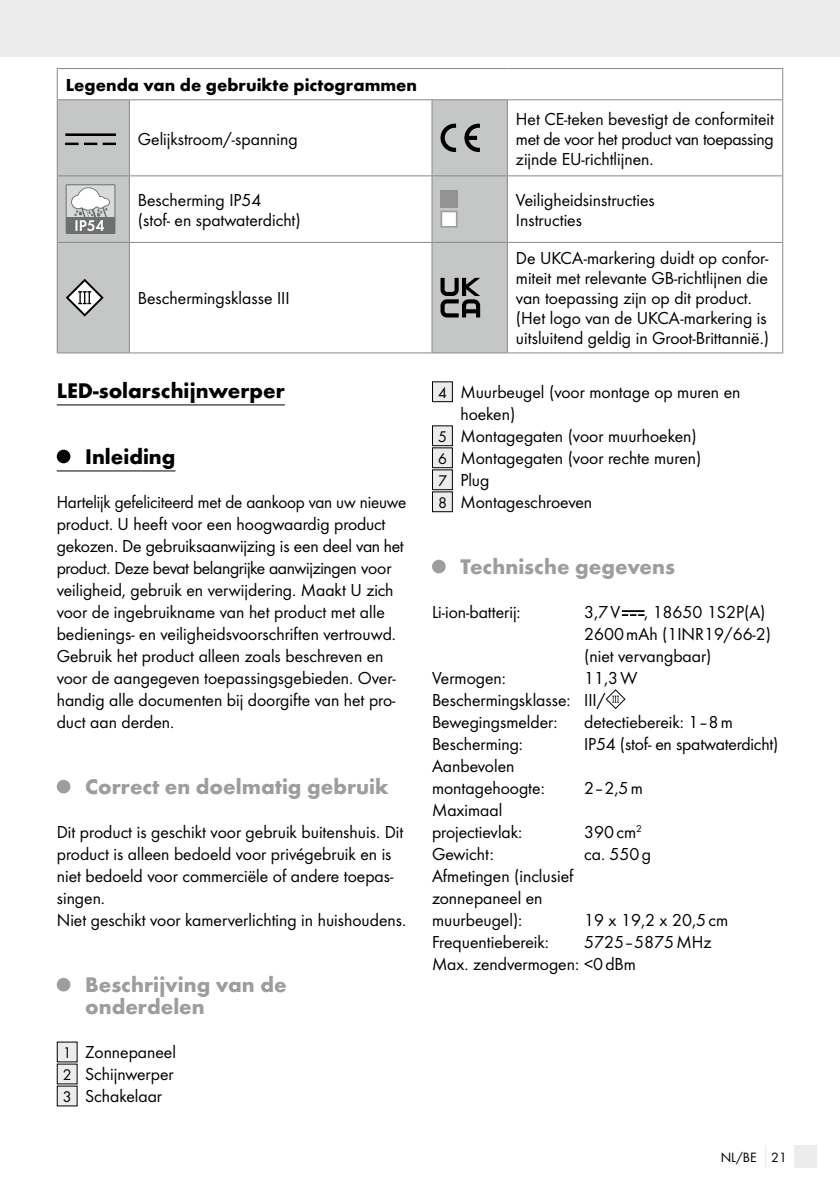
<style>
.page{position:relative;width:840px;height:1191px;background:#fff}
.page>*{position:absolute;margin:0;border:0;box-sizing:border-box;transform-origin:0 0}
.t1{font:700 22px/22px "Futura";color:#9c9d9d}
.t2{font:700 22px "Futura";color:#000}
.t3{font:18px/22px "Futura Boo";color:#000}
.t4{font:700 18px "Futura";color:#000}
.t5{font:14px "Futura Boo";color:#000}
.s1{font-size:16px}
</style>
<div class="page">
<div style="left:0;top:0;width:839px;height:57px;background:#ececec"></div>
<div style="left:794px;top:1145px;width:22px;height:23px;background:#ececec"></div>
<svg style="left:58px;top:100px;width:448px;height:252px"></svg>
<hr style="left:506px;top:176px;width:1px;height:66px;background:#878888">
<hr style="left:57px;top:68px;width:72px;height:1px;background:#878888">
<hr style="left:57px;top:69px;width:1px;height:30px;background:#878888">
<hr style="left:129px;top:68px;width:303px;height:1px;background:#878888">
<hr style="left:432px;top:68px;width:75px;height:1px;background:#878888">
<hr style="left:507px;top:68px;width:275px;height:1px;background:#878888">
<hr style="left:57px;top:100px;width:1px;height:75px;background:#878888">
<hr style="left:781px;top:100px;width:1px;height:75px;background:#878888">
<hr style="left:57px;top:176px;width:1px;height:66px;background:#878888">
<hr style="left:431px;top:176px;width:1px;height:66px;background:#878888">
<hr style="left:781px;top:176px;width:1px;height:66px;background:#878888">
<hr style="left:781px;top:69px;width:1px;height:30px;background:#878888">
<hr style="left:431px;top:100px;width:1px;height:75px;background:#878888">
<hr style="left:506px;top:100px;width:1px;height:75px;background:#878888">
<hr style="left:57px;top:175px;width:72px;height:1px;background:#878888">
<hr style="left:129px;top:175px;width:303px;height:1px;background:#878888">
<hr style="left:129px;top:176px;width:1px;height:66px;background:#878888">
<hr style="left:507px;top:175px;width:275px;height:1px;background:#878888">
<hr style="left:432px;top:99px;width:75px;height:1px;background:#878888">
<hr style="left:57px;top:352px;width:72px;height:1px;background:#878888">
<hr style="left:129px;top:352px;width:303px;height:1px;background:#878888">
<hr style="left:432px;top:242px;width:75px;height:1px;background:#878888">
<hr style="left:431px;top:243px;width:1px;height:109px;background:#878888">
<hr style="left:507px;top:242px;width:275px;height:1px;background:#878888">
<hr style="left:506px;top:243px;width:1px;height:109px;background:#878888">
<hr style="left:781px;top:243px;width:1px;height:109px;background:#878888">
<hr style="left:432px;top:352px;width:75px;height:1px;background:#878888">
<hr style="left:507px;top:352px;width:275px;height:1px;background:#878888">
<hr style="left:57px;top:242px;width:72px;height:1px;background:#878888">
<hr style="left:57px;top:243px;width:1px;height:109px;background:#878888">
<hr style="left:129px;top:242px;width:303px;height:1px;background:#878888">
<hr style="left:129px;top:243px;width:1px;height:109px;background:#878888">
<hr style="left:57px;top:99px;width:72px;height:1px;background:#878888">
<hr style="left:432px;top:175px;width:75px;height:1px;background:#878888">
<hr style="left:129px;top:100px;width:1px;height:75px;background:#878888">
<hr style="left:129px;top:99px;width:303px;height:1px;background:#878888">
<hr style="left:507px;top:99px;width:275px;height:1px;background:#878888">
<svg style="left:84px;top:143px;width:13px;height:2px"></svg>
<svg style="left:66px;top:143px;width:12px;height:2px"></svg>
<svg style="left:103px;top:143px;width:12px;height:2px"></svg>
<div style="left:66px;top:134px;width:49px;height:1px;border:1px solid #000"></div>
<svg style="left:440px;top:124px;width:16px;height:28px"></svg>
<svg style="left:464px;top:124px;width:15px;height:28px"></svg>
<div style="left:66px;top:185px;width:49px;height:48px;background:#d8d9d9"></div>
<div style="left:66px;top:184px;width:49px;height:50px;border:1px solid #6e7070"></div>
<div style="left:66px;top:217px;width:48px;height:16px;background:#6e7070"></div>
<svg style="left:71px;top:187px;width:39px;height:44px"></svg>
<div style="left:440px;top:191px;width:17px;height:17px;background:#929392"></div>
<svg style="left:440px;top:211px;width:17px;height:17px"></svg>
<svg style="left:66px;top:279px;width:38px;height:37px"></svg>
<svg style="left:440px;top:278px;width:40px;height:39px;background:#6a6a6a"></svg>
<hr style="left:57px;top:404px;width:228px;height:1px;background:#000">
<hr style="left:57px;top:470px;width:118px;height:1px;background:#000">
<div style="left:57px;top:450px;width:13px;height:13px;background:#000;border-radius:50%"></div>
<div style="left:57px;top:780px;width:13px;height:13px;background:#9c9d9d;border-radius:50%"></div>
<div style="left:57px;top:978px;width:13px;height:13px;background:#9c9d9d;border-radius:50%"></div>
<div style="left:57px;top:1042px;width:20px;height:20px;background:#ececec"></div>
<div style="left:57px;top:1064px;width:20px;height:20px;background:#ececec"></div>
<div style="left:57px;top:1086px;width:20px;height:20px;background:#ececec"></div>
<div style="left:432px;top:382px;width:20px;height:20px;background:#ececec"></div>
<div style="left:432px;top:381px;width:20px;height:21px;border:1px solid #000"></div>
<div style="left:432px;top:426px;width:20px;height:20px;background:#ececec"></div>
<div style="left:432px;top:425px;width:20px;height:21px;border:1px solid #000"></div>
<div style="left:432px;top:448px;width:20px;height:20px;background:#ececec"></div>
<div style="left:432px;top:447px;width:20px;height:21px;border:1px solid #000"></div>
<div style="left:432px;top:470px;width:20px;height:20px;background:#ececec"></div>
<div style="left:432px;top:469px;width:20px;height:21px;border:1px solid #000"></div>
<div style="left:432px;top:492px;width:20px;height:20px;background:#ececec"></div>
<div style="left:432px;top:491px;width:20px;height:21px;border:1px solid #000"></div>
<div style="left:432px;top:560px;width:13px;height:13px;background:#9c9d9d;border-radius:50%"></div>
<svg style="left:622px;top:611px;width:21px;height:5px"></svg>
<svg style="left:605px;top:689px;width:20px;height:20px"></svg>
<p class="t4" style="left:66px;top:74px;width:352px">Legenda van de gebruikte pictogrammen</p>
<p class="t3" style="left:138px;top:127px;width:161px">Gelijkstroom/-spanning</p>
<p class="t3" style="left:515px;top:108px;width:259px;line-height:20px;text-align:justify">Het CE-teken bevestigt de conformiteit met de voor het product van toepassing zijnde EU-richtlijnen.</p>
<p class="t3" style="left:138px;top:190px;width:164px;line-height:20px">Bescherming IP54<br>(stof- en spatwaterdicht)</p>
<p class="t3" style="left:515px;top:190px;width:140px;line-height:20px">Veiligheidsinstructies<br>Instructies</p>
<p class="t3" style="left:138px;top:287px;width:153px">Beschermingsklasse III</p>
<p class="t2" style="left:57px;top:377px;width:229px">LED-solarschijnwerper</p>
<p class="t2" style="left:85px;top:443px;width:92px">Inleiding</p>
<p class="t3" style="left:57px;top:491px;width:351px">Hartelijk gefeliciteerd met de aankoop van uw nieuwe product. U heeft voor een hoogwaardig product gekozen. De gebruiksaanwijzing is een deel van het product. Deze bevat belangrijke aanwijzingen voor veiligheid, gebruik en verwijdering. Maakt U zich voor de ingebruikname van het product met alle bedienings- en veiligheidsvoorschriften vertrouwd.<br>Gebruik het product alleen zoals beschreven en voor de aangegeven toepassingsgebieden. Over&shy;handig alle documenten bij doorgifte van het pro&shy;duct aan derden.</p>
<p class="t1" style="left:85px;top:775px;width:305px">Correct en doelmatig gebruik</p>
<p class="t3" style="left:57px;top:821px;width:351px">Dit product is geschikt voor gebruik buitenshuis. Dit product is alleen bedoeld voor privégebruik en is niet bedoeld voor commerciële of andere toepas&shy;singen.<br>Niet geschikt voor kamerverlichting in huishoudens.</p>
<p class="t1" style="left:85px;top:973px;width:203px">Beschrijving van de onderdelen</p>
<p class="t3" style="left:63px;top:1041px;width:115px"><span class="s1">1</span> Zonnepaneel<br><span class="s1">2</span> Schijnwerper<br><span class="s1">3</span> Schakelaar</p>
<p class="t3" style="left:515px;top:248px;width:254px;line-height:20px">De UKCA-markering duidt op confor&shy;miteit met relevante GB-richtlijnen die van toepassing zijn op dit product. (Het logo van de UKCA-markering is uitsluitend geldig in Groot-Brittannië.)</p>
<p class="t3" style="left:438px;top:381px;width:304px"><span class="s1">4</span> Muurbeugel (voor montage op muren en</p>
<p class="t3" style="left:460px;top:403px;width:56px">hoeken)</p>
<p class="t3" style="left:438px;top:425px;width:260px"><span class="s1">5</span> Montagegaten (voor muurhoeken)</p>
<p class="t3" style="left:438px;top:447px;width:265px"><span class="s1">6</span> Montagegaten (voor rechte muren)</p>
<p class="t3" style="left:438px;top:469px;width:53px"><span class="s1">7</span> Plug</p>
<p class="t3" style="left:438px;top:491px;width:156px"><span class="s1">8</span> Montageschroeven</p>
<p class="t1" style="left:460px;top:555px;width:216px">Technische gegevens</p>
<p class="t3" style="left:432px;top:601px;width:90px">Li-ion-batterij:</p>
<p class="t3" style="left:584px;top:601px;width:37px">3,7V</p>
<p class="t3" style="left:584px;top:601px;width:188px;text-indent:60px">, 18650 1S2P(A)<br>2600mAh (1INR19/66-2) (niet vervangbaar)</p>
<p class="t3" style="left:432px;top:667px;width:207px;text-indent:152px">11,3W<br>Beschermingsklasse: III/<br>Bewegingsmelder:</p>
<p class="t3" style="left:432px;top:667px;width:75px">Vermogen:</p>
<p class="t3" style="left:584px;top:711px;width:150px">detectiebereik: 1‒8m</p>
<p class="t3" style="left:432px;top:733px;width:92px">Bescherming:</p>
<p class="t3" style="left:584px;top:733px;width:196px">IP54 (stof- en spatwaterdicht)</p>
<p class="t3" style="left:432px;top:755px;width:114px">Aanbevolen montagehoogte:</p>
<p class="t3" style="left:584px;top:777px;width:60px">2–2,5m</p>
<p class="t3" style="left:432px;top:799px;width:92px">Maximaal projectievlak:</p>
<p class="t3" style="left:584px;top:821px;width:59px">390cm<sup>2</sup></p>
<p class="t3" style="left:432px;top:843px;width:63px">Gewicht:</p>
<p class="t3" style="left:584px;top:843px;width:68px">ca. 550g</p>
<p class="t3" style="left:432px;top:865px;width:143px">Afmetingen (inclusief zonnepaneel en muurbeugel):</p>
<p class="t3" style="left:584px;top:909px;width:145px">19 x 19,2 x 20,5cm</p>
<p class="t3" style="left:432px;top:931px;width:118px">Frequentiebereik:</p>
<p class="t3" style="left:432px;top:931px;width:281px;text-indent:152px">5725‒5875MHz<br>Max. zendvermogen: &lt;0dBm</p>
<p class="t5" style="left:720px;top:1149px;width:67px">NL/BE 21</p>
</div>
